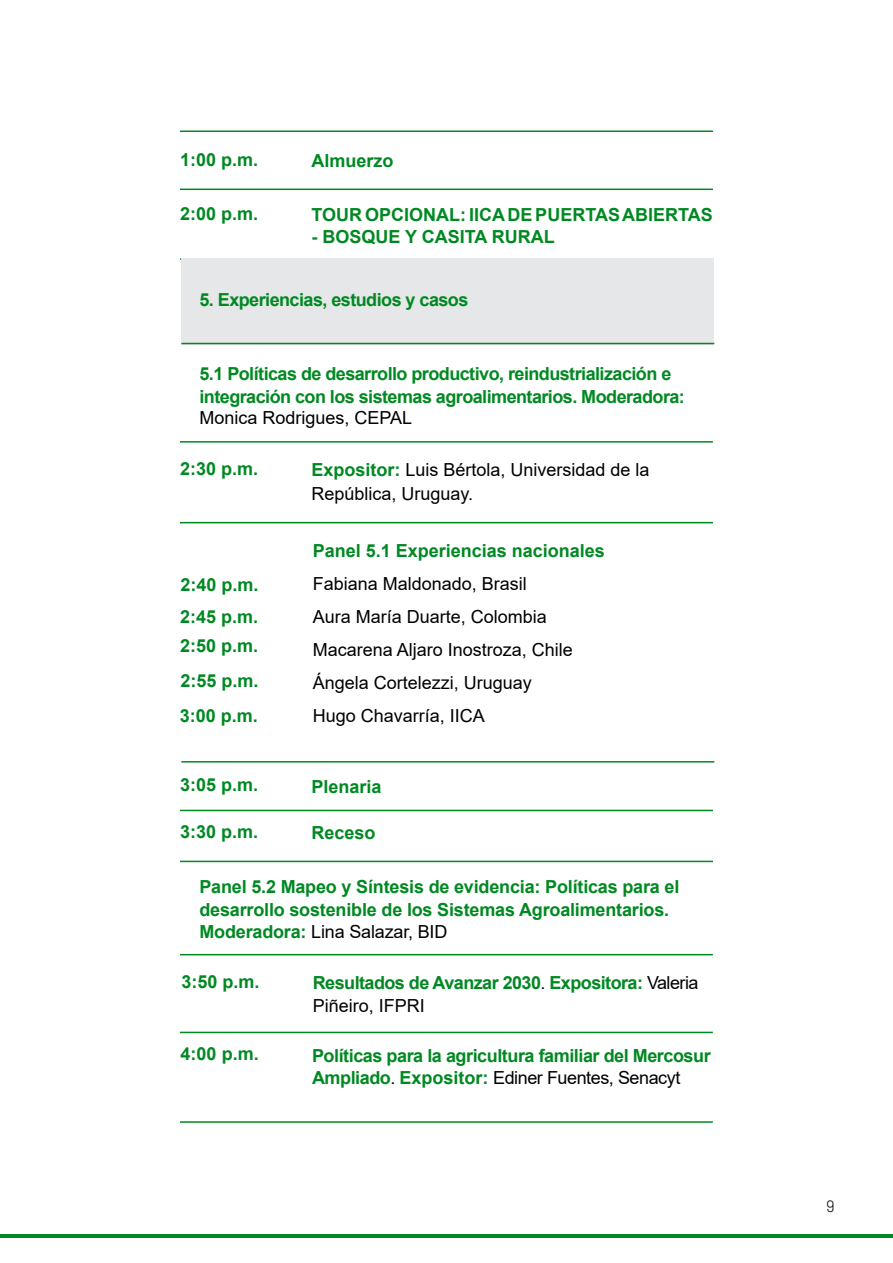
<style>
.page{position:relative;width:893px;height:1263px;background:#fff}
.page>*{position:absolute;margin:0;border:0;box-sizing:border-box;transform-origin:0 0}
.t1{font:700 18px/22.5px "Arial";letter-spacing:-.025em;color:#008922}
.t2{font:18px/33px "Arial";color:#000}
.t3{font:700 18px "Arial";color:#008922}
.t4{font:300 16.5px "Barlow";color:#000}
.s1{font-weight:700;color:#008922}
.s2{font-weight:400;color:#000}
</style>
<div class="page">
<hr style="left:0;top:1234px;width:893px;height:4px;background:#008922">
<hr style="left:180px;top:131px;width:533px;height:1px;background:#008922">
<hr style="left:180px;top:189px;width:533px;height:1px;background:#008922">
<hr style="left:180px;top:441px;width:533px;height:2px;background:#008922">
<hr style="left:180px;top:954px;width:533px;height:1px;background:#008922">
<hr style="left:180px;top:1032px;width:533px;height:1px;background:#008922">
<hr style="left:180px;top:1121px;width:533px;height:2px;background:#008922">
<hr style="left:180px;top:522px;width:533px;height:1px;background:#008922">
<hr style="left:180px;top:258px;width:533px;height:2px;background:#008922">
<div style="left:181px;top:258px;width:533px;height:87px;background:#e6e7e8"></div>
<hr style="left:181px;top:761px;width:533px;height:1px;background:#008922">
<hr style="left:181px;top:343px;width:533px;height:1px;background:#008922">
<hr style="left:180px;top:810px;width:533px;height:1px;background:#008922">
<hr style="left:180px;top:861px;width:533px;height:1px;background:#008922">
<p class="t1" style="left:180px;top:148px;width:80px">1:00 p.m.</p>
<p class="t1" style="left:180px;top:202px;width:80px">2:00 p.m.</p>
<p class="t3" style="left:311px;top:148px;width:84px">Almuerzo</p>
<p class="t3" style="left:311px;top:202px;width:403px">TOUR OPCIONAL: IICA DE PUERTAS ABIERTAS</p>
<p class="t3" style="left:311px;top:224px;width:245px">- BOSQUE Y CASITA RURAL</p>
<p class="t1" style="left:200px;top:288px;width:270px">5. Experiencias, estudios y casos</p>
<p class="t1" style="left:200px;top:363px;width:487px">5.1 Políticas de desarrollo productivo, reindustrialización e integración con los sistemas agroalimentarios. Moderadora:</p>
<p class="t2" style="left:200px;top:401px;width:214px">Monica Rodrigues, CEPAL</p>
<p class="t1" style="left:180px;top:458px;width:80px">2:30 p.m.</p>
<p class="t2" style="left:311px;top:457px;width:340px;line-height:24px"><span class="s1">Expositor:</span> Luis Bértola, Universidad de la<br>República, Uruguay.</p>
<p class="t1" style="left:180px;top:568px;width:80px;line-height:33px">2:40 p.m.<br>2:45 p.m.</p>
<p class="t1" style="left:180px;top:628px;width:80px;line-height:34.8px;text-align:justify">2:50 p.m.<br>2:55 p.m.<br>3:00 p.m.</p>
<p class="t3" style="left:313px;top:538px;width:294px">Panel 5.1 Experiencias nacionales</p>
<p class="t2" style="left:313px;top:567px;width:262px">Fabiana Maldonado, Brasil<br>Aura María Duarte, Colombia<br>Macarena Aljaro Inostroza, Chile<br>Ángela Cortelezzi, Uruguay<br>Hugo Chavarría, IICA</p>
<p class="t1" style="left:180px;top:774px;width:80px">3:05 p.m.</p>
<p class="t3" style="left:311px;top:774px;width:72px">Plenaria</p>
<p class="t1" style="left:180px;top:820px;width:80px">3:30 p.m.</p>
<p class="t1" style="left:311px;top:822px;width:66px">Receso</p>
<p class="t1" style="left:199px;top:876px;width:481px">Panel 5.2 Mapeo y Síntesis de evidencia: Políticas para el desarrollo sostenible de los Sistemas Agroalimentarios.<br>Moderadora: <span class="s2">Lina Salazar, BID</span></p>
<p class="t1" style="left:181px;top:970px;width:80px">3:50 p.m.</p>
<p class="t1" style="left:181px;top:1043px;width:80px">4:00 p.m.</p>
<p class="t1" style="left:313px;top:972px;width:387px">Resultados de Avanzar 2030<span class="s2">.</span> Expositora: <span class="s2">Valeria<br>Piñeiro, IFPRI</span></p>
<p class="t1" style="left:312px;top:1044px;width:400px">Políticas para la agricultura familiar del Mercosur<br>Ampliado<span class="s2">.</span> Expositor: <span class="s2">Ediner Fuentes, Senacyt</span></p>
<p class="t4" style="left:826px;top:1194px;width:10px">9</p>
</div>
